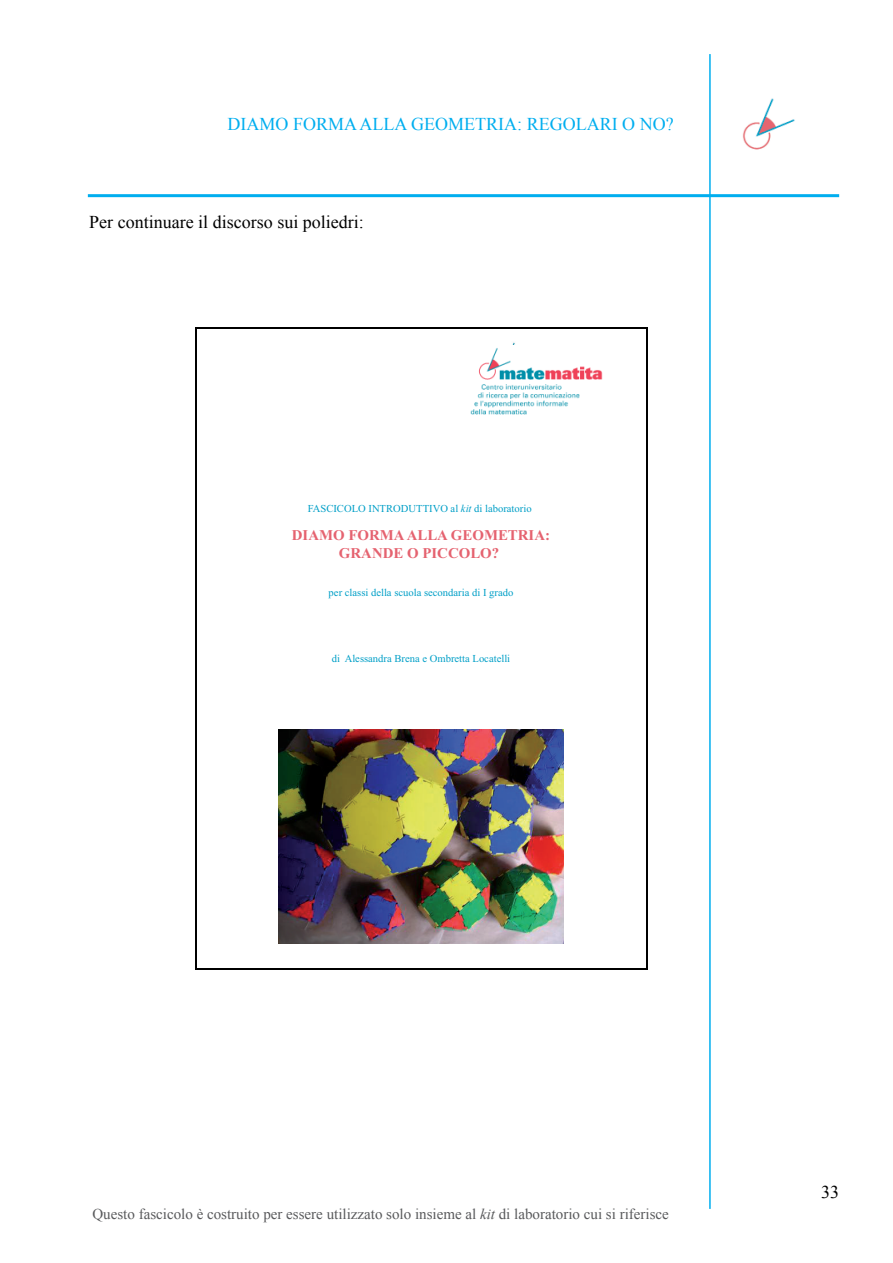
<style>
.page{position:relative;width:893px;height:1263px;background:#fff}
.page>*{position:absolute;margin:0;border:0;box-sizing:border-box;transform-origin:0 0}
.t1{font:18px "Times New Roman";color:#000}
.t2{font:18px "Times New Roman";color:#00aeef}
.t3{font:15px "Times New Roman";color:#58595b}
.t4{font:700 14.85px/17.9px "Times New Roman";color:#e56370;text-align:center}
.t5{font:10.65px "Times New Roman";color:#009fc7}
.s1{font-style:italic}
</style>
<div class="page">
<img style="left:278px;top:730px;width:285px;height:214px">
<img style="left:470px;top:348px;width:133px;height:67px">
<hr style="left:88px;top:194px;width:751px;height:3px;background:#00aeef">
<hr style="left:709px;top:54px;width:1px;height:1155px;background:#00aeef">
<img style="left:743px;top:98px;width:52px;height:52px">
<div style="left:773px;top:132px;width:26px;height:22px;background:#fff"></div>
<h1 class="t2" style="left:227px;top:118px;width:447px">DIAMO FORMA ALLA GEOMETRIA: REGOLARI O NO?</h1>
<h1 class="t1" style="left:89px;top:216px;width:276px">Per continuare il discorso sui poliedri:</h1>
<p class="t5" style="left:308px;top:505px;width:225px">FASCICOLO INTRODUTTIVO al <span class="s1">kit</span> di laboratorio</p>
<h3 class="t4" style="left:292px;top:526px;width:260px">DIAMO FORMA ALLA GEOMETRIA:<br>GRANDE O PICCOLO?</h3>
<p class="t5" style="left:328px;top:588px;width:186px">per classi della scuola secondaria di I grado</p>
<p class="t5" style="left:332px;top:655px;width:180px">di Alessandra Brena e Ombretta Locatelli</p>
<h2 class="t3" style="left:92px;top:1209px;width:578px">Questo fascicolo è costruito per essere utilizzato solo insieme al <span class="s1">kit</span> di laboratorio cui si riferisce</h2>
<h1 class="t1" style="left:821px;top:1186px;width:19px">33</h1>
</div>
